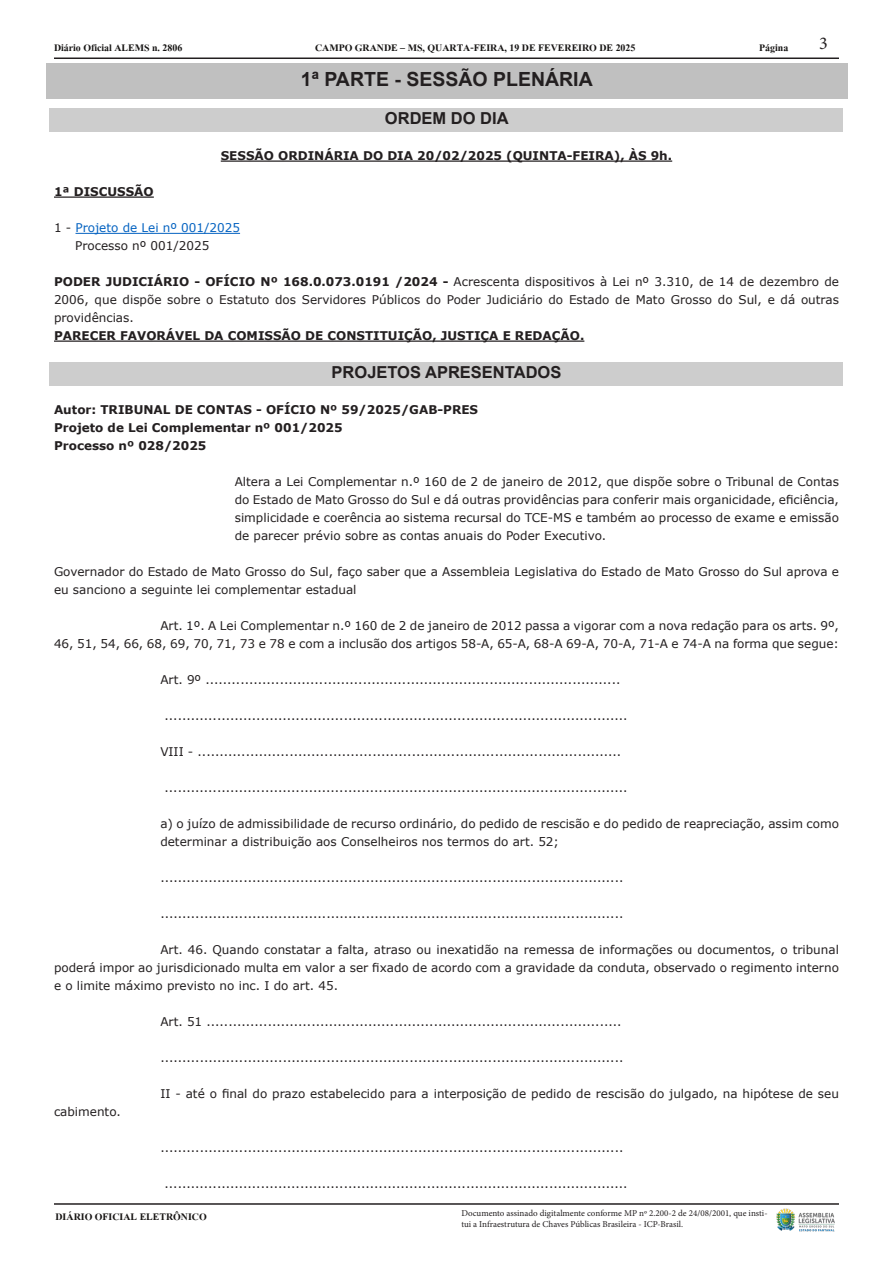
<style>
.page{position:relative;width:893px;height:1263px;background:#fff}
.page>*{position:absolute;margin:0;border:0;box-sizing:border-box;transform-origin:0 0}
.Título{font:700 19.5px "Arial";color:#231f20}
.t1{font:18px "Minion Pro";color:#231f20}
.SubTítulo{font:700 16.5px "Arial";color:#231f20}
.t2{font:700 15px "Angsana New";color:#161413}
.p5{font:12px/18px "Verdana";color:#231f20;text-align:justify}
.Default{font:700 12px "Verdana";color:#231f20}
.p5-2{font:700 12px "Verdana";color:#231f20}
.p5-3{font:12px "Verdana";color:#0563c1}
.t3{font:9px/10.8px "Minion Pro";color:#231f20}
.s1{color:#231f20}
.s2{font-weight:700}
</style>
<div class="page">
<hr style="left:54px;top:58px;width:785px;height:1px;background:#231f20">
<hr style="left:54px;top:1203px;width:785px;height:2px;background:#231f20">
<img style="left:773px;top:1204px;width:65px;height:28px">
<div style="left:45px;top:64px;width:802px;height:35px;background:#c0c0c0"></div>
<div style="left:50px;top:108px;width:793px;height:24px;background:#cdcdcd"></div>
<hr style="left:221px;top:160px;width:451px;height:2px;background:#231f20">
<hr style="left:54px;top:196px;width:100px;height:2px;background:#231f20">
<hr style="left:76px;top:233px;width:164px;height:1px;background:#0563c1">
<hr style="left:54px;top:340px;width:530px;height:2px;background:#231f20">
<div style="left:50px;top:362px;width:793px;height:24px;background:#cdcdcd"></div>
<p class="t2" style="left:54px;top:36px;width:130px">Diário Oficial ALEMS n. 2806</p>
<p class="t2" style="left:315px;top:36px;width:322px">CAMPO GRANDE – MS, QUARTA-FEIRA, 19 DE FEVEREIRO DE 2025</p>
<p class="t2" style="left:759px;top:36px;width:31px">Página</p>
<h2 class="t1" style="left:819px;top:31px;width:10px">3</h2>
<p class="Título" style="left:301px;top:66px;width:293px">1ª PARTE - SESSÃO PLENÁRIA</p>
<p class="SubTítulo" style="left:385px;top:107px;width:125px">ORDEM DO DIA</p>
<p class="Default" style="left:221px;top:147px;width:453px">SESSÃO ORDINÁRIA DO DIA 20/02/2025 (QUINTA-FEIRA), ÀS 9h.</p>
<p class="Default" style="left:54px;top:183px;width:101px">1ª DISCUSSÃO</p>
<p class="p5-3" style="left:54px;top:220px;width:188px"><span class="s1">1 -</span> Projeto de Lei nº 001/2025</p>
<p class="p5" style="left:75px;top:237px;width:136px">Processo nº 001/2025</p>
<p class="p5" style="left:54px;top:273px;width:786px"><span class="s2">PODER JUDICIÁRIO - OFÍCIO Nº 168.0.073.0191 /2024 -</span> Acrescenta dispositivos à Lei nº 3.310, de 14 de dezembro de 2006, que dispõe sobre o Estatuto dos Servidores Públicos do Poder Judiciário do Estado de Mato Grosso do Sul, e dá outras providências.</p>
<p class="Default" style="left:54px;top:327px;width:532px">PARECER FAVORÁVEL DA COMISSÃO DE CONSTITUIÇÃO, JUSTIÇA E REDAÇÃO.</p>
<p class="SubTítulo" style="left:332px;top:361px;width:231px">PROJETOS APRESENTADOS</p>
<p class="Default" style="left:54px;top:401px;width:426px">Autor: TRIBUNAL DE CONTAS - OFÍCIO Nº 59/2025/GAB-PRES</p>
<p class="p5-2" style="left:54px;top:419px;width:290px">Projeto de Lei Complementar nº 001/2025</p>
<p class="Default" style="left:54px;top:437px;width:154px">Processo nº 028/2025</p>
<p class="p5" style="left:235px;top:473px;width:606px">Altera a Lei Complementar n.º 160 de 2 de janeiro de 2012, que dispõe sobre o Tribunal de Contas do Estado de Mato Grosso do Sul e dá outras providências para conferir mais organicidade, eficiência, simplicidade e coerência ao sistema recursal do TCE-MS e também ao processo de exame e emissão de parecer prévio sobre as contas anuais do Poder Executivo.</p>
<p class="p5" style="left:54px;top:563px;width:786px">Governador do Estado de Mato Grosso do Sul, faço saber que a Assembleia Legislativa do Estado de Mato Grosso do Sul aprova e eu sanciono a seguinte lei complementar estadual</p>
<p class="p5" style="left:54px;top:617px;width:786px;text-align:right">Art. 1º. A Lei Complementar n.º 160 de 2 de janeiro de 2012 passa a vigorar com a nova redação para os arts. 9º,<br>46, 51, 54, 66, 68, 69, 70, 71, 73 e 78 e com a inclusão dos artigos 58-A, 65-A, 68-A 69-A, 70-A, 71-A e 74-A na forma que segue:</p>
<p class="p5" style="left:160px;top:671px;width:462px">Art. 9º ...............................................................................................</p>
<p class="p5" style="left:165px;top:707px;width:465px">..........................................................................................................</p>
<p class="p5" style="left:160px;top:743px;width:462px">VIII - .................................................................................................</p>
<p class="p5" style="left:165px;top:779px;width:465px">..........................................................................................................</p>
<p class="p5" style="left:160px;top:815px;width:680px">a) o juízo de admissibilidade de recurso ordinário, do pedido de rescisão e do pedido de reapreciação, assim como determinar a distribuição aos Conselheiros nos termos do art. 52;</p>
<p class="p5" style="left:160px;top:869px;width:465px">..........................................................................................................</p>
<p class="p5" style="left:160px;top:905px;width:465px">..........................................................................................................</p>
<p class="p5" style="left:54px;top:941px;width:786px;text-indent:106px">Art. 46. Quando constatar a falta, atraso ou inexatidão na remessa de informações ou documentos, o tribunal poderá impor ao jurisdicionado multa em valor a ser fixado de acordo com a gravidade da conduta, observado o regimento interno e o limite máximo previsto no inc. I do art. 45.</p>
<p class="p5" style="left:160px;top:1013px;width:463px">Art. 51 ...............................................................................................</p>
<p class="p5" style="left:160px;top:1049px;width:465px">..........................................................................................................</p>
<p class="p5" style="left:160px;top:1085px;width:680px">II - até o final do prazo estabelecido para a interposição de pedido de rescisão do julgado, na hipótese de seu</p>
<p class="p5" style="left:54px;top:1103px;width:68px">cabimento.</p>
<p class="p5" style="left:160px;top:1139px;width:465px">..........................................................................................................</p>
<p class="p5" style="left:165px;top:1175px;width:465px">..........................................................................................................</p>
<p class="t2" style="left:56px;top:1205px;width:153px">DIÁRIO OFICIAL ELETRÔNICO</p>
<p class="t3" style="left:461px;top:1208px;width:308px">Documento assinado digitalmente conforme MP nº 2.200-2 de 24/08/2001, que insti&shy;tui a Infraestrutura de Chaves Públicas Brasileira - ICP-Brasil.</p>
</div>
